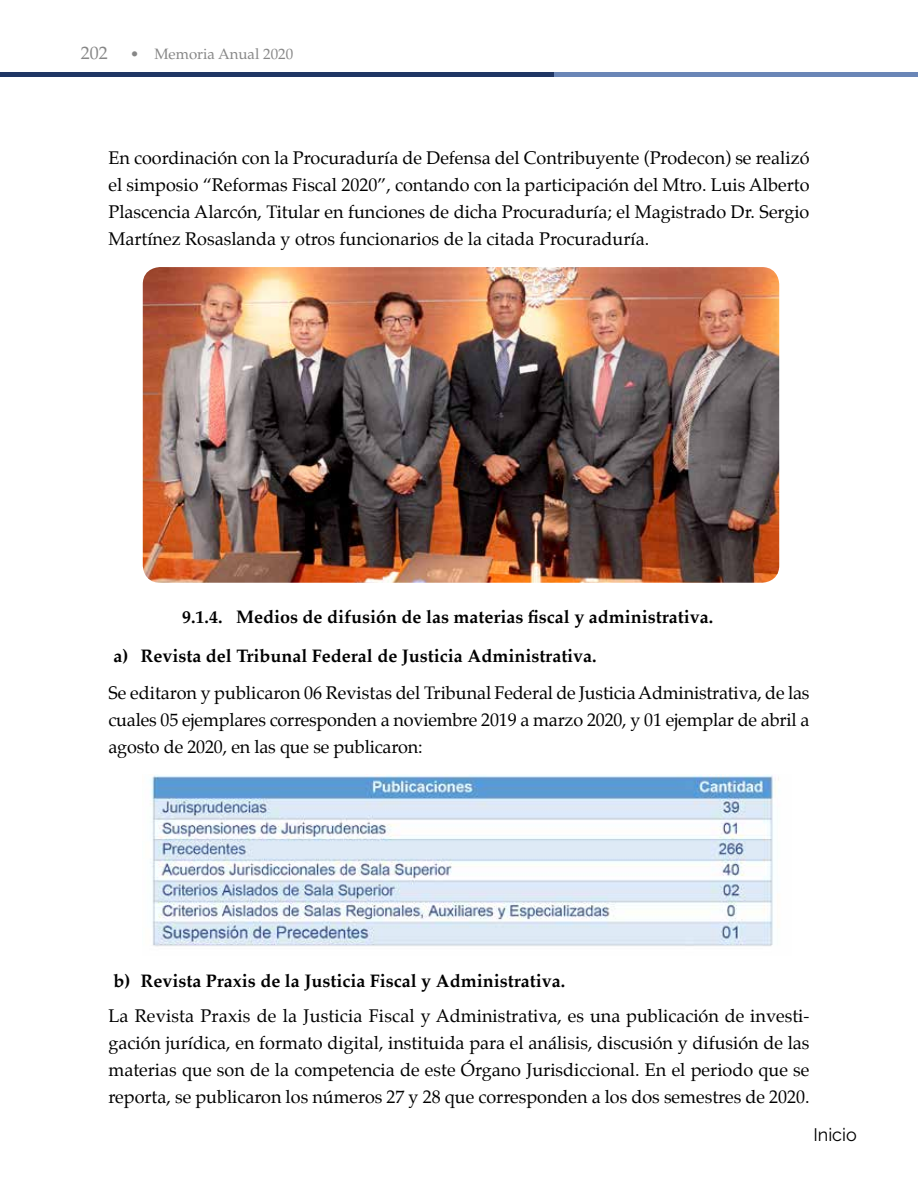
<style>
.page{position:relative;width:918px;height:1188px;background:#fff}
.page>*{position:absolute;margin:0;border:0;box-sizing:border-box;transform-origin:0 0}
.t1{font:18px/27px "Palatino";color:#000;text-align:justify}
.t2{font:700 18px/39px "Palatino";color:#000}
.t3{font:18px "Raleway";color:#000}
.t4{font:18px "Palatino LT Std";color:#878787}
.t5{font:15px "Palatino LT Std";color:#878787}
</style>
<div class="page">
<div style="left:554px;top:72px;width:364px;height:5px;background:#6a86b7"></div>
<div style="left:0;top:72px;width:554px;height:5px;background:#1f3664"></div>
<img style="left:143px;top:267px;width:636px;height:316px">
<img style="left:150px;top:774px;width:629px;height:173px">
<p class="t4" style="left:81px;top:42px;width:28px">202</p>
<p class="t5" style="left:130px;top:45px;width:164px">• Memoria Anual 2020</p>
<p class="t1" style="left:108px;top:144px;width:703px">En coordinación con la Procuraduría de Defensa del Contribuyente (Prodecon) se realizó el simposio “Reformas Fiscal 2020”, contando con la participación del Mtro. Luis Alberto Plascencia Alarcón, Titular en funciones de dicha Procuraduría; el Magistrado Dr. Sergio Martínez Rosaslanda y otros funcionarios de la citada Procuraduría.</p>
<p class="t2" style="left:113px;top:597px;width:602px;text-indent:69px">9.1.4. Medios de difusión de las materias fiscal y administrativa. a) Revista del Tribunal Federal de Justicia Administrativa.</p>
<p class="t1" style="left:108px;top:679px;width:703px">Se editaron y publicaron 06 Revistas del Tribunal Federal de Justicia Administrativa, de las cuales 05 ejemplares corresponden a noviembre 2019 a marzo 2020, y 01 ejemplar de abril a agosto de 2020, en las que se publicaron:</p>
<p class="t2" style="left:113px;top:961px;width:453px">b) Revista Praxis de la Justicia Fiscal y Administrativa.</p>
<p class="t1" style="left:108px;top:1002px;width:703px">La Revista Praxis de la Justicia Fiscal y Administrativa, es una publicación de investi&shy;gación jurídica, en formato digital, instituida para el análisis, discusión y difusión de las materias que son de la competencia de este Órgano Jurisdiccional. En el periodo que se reporta, se publicaron los números 27 y 28 que corresponden a los dos semestres de 2020.</p>
<p class="t3" style="left:813px;top:1124px;width:45px">Inicio</p>
</div>
